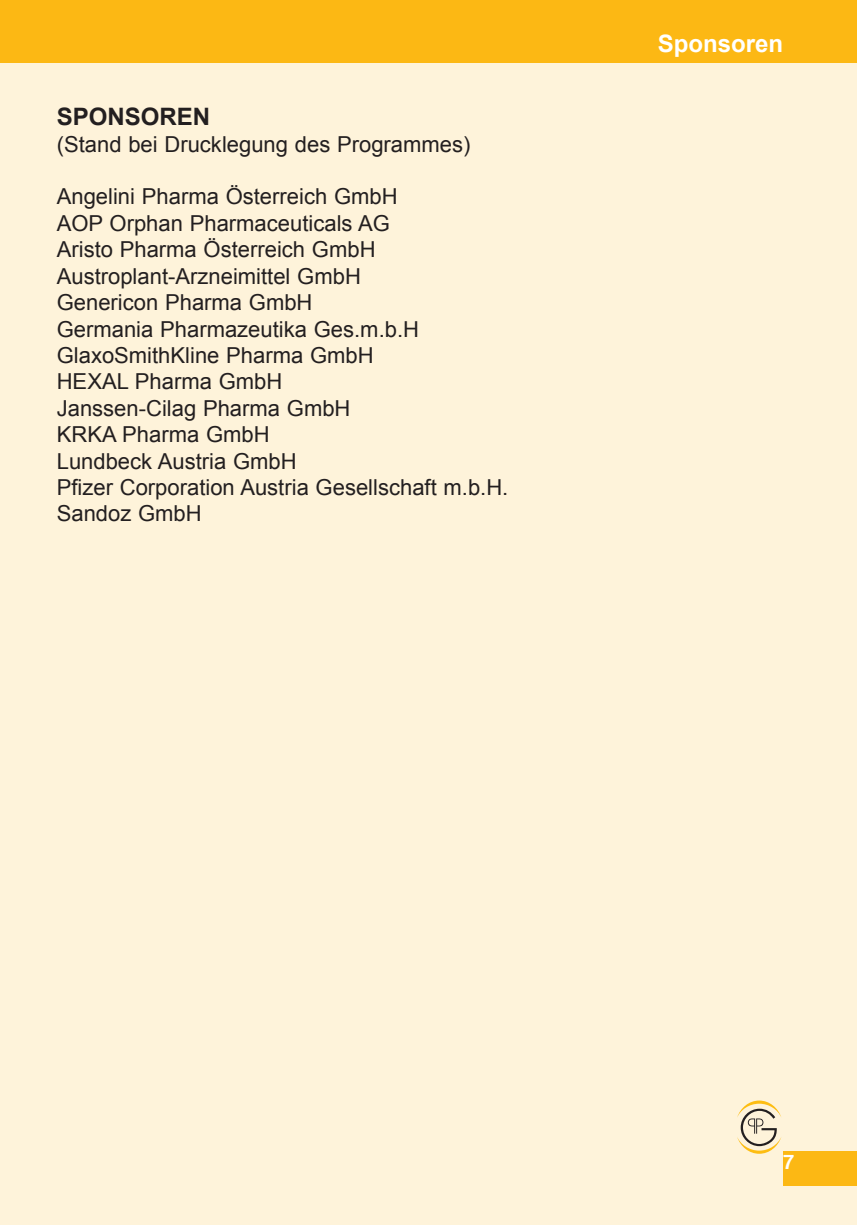
<style>
.page{position:relative;width:857px;height:1225px;background:#fff}
.page>*{position:absolute;margin:0;border:0;box-sizing:border-box;transform-origin:0 0}
.t1{font:700 24px "Arial";color:#231f20}
.t2{font:700 24px "Arial";color:#fff}
.t3{font:22px/26.4px "Arial";color:#231f20}
.t4{font:700 20px "Helvetica";color:#fff}
</style>
<div class="page">
<div style="left:0;top:0;width:856px;height:1225px;background:#fef3da"></div>
<div style="left:0;top:0;width:856px;height:62px;background:#fcb814"></div>
<div style="left:782px;top:1151px;width:74px;height:34px;background:#fcb814"></div>
<svg style="left:737px;top:1100px;width:44px;height:53px"></svg>
<p class="t1" style="left:57px;top:101px;width:155px">SPONSOREN</p>
<p class="t3" style="left:57px;top:131px;width:415px">(Stand bei Drucklegung des Programmes)</p>
<p class="t3" style="left:57px;top:184px;width:453px">Angelini Pharma Österreich GmbH<br>AOP Orphan Pharmaceuticals AG<br>Aristo Pharma Österreich GmbH<br>Austroplant-Arzneimittel GmbH<br>Genericon Pharma GmbH<br>Germania Pharmazeutika Ges.m.b.H<br>GlaxoSmithKline Pharma GmbH<br>HEXAL Pharma GmbH<br>Janssen-Cilag Pharma GmbH<br>KRKA Pharma GmbH<br>Lundbeck Austria GmbH<br>Pfizer Corporation Austria Gesellschaft m.b.H.<br>Sandoz GmbH</p>
<p class="t2" style="left:657px;top:27px;width:127px">Sponsoren</p>
<p class="t4" style="left:782px;top:1144px;width:13px">77</p>
</div>
